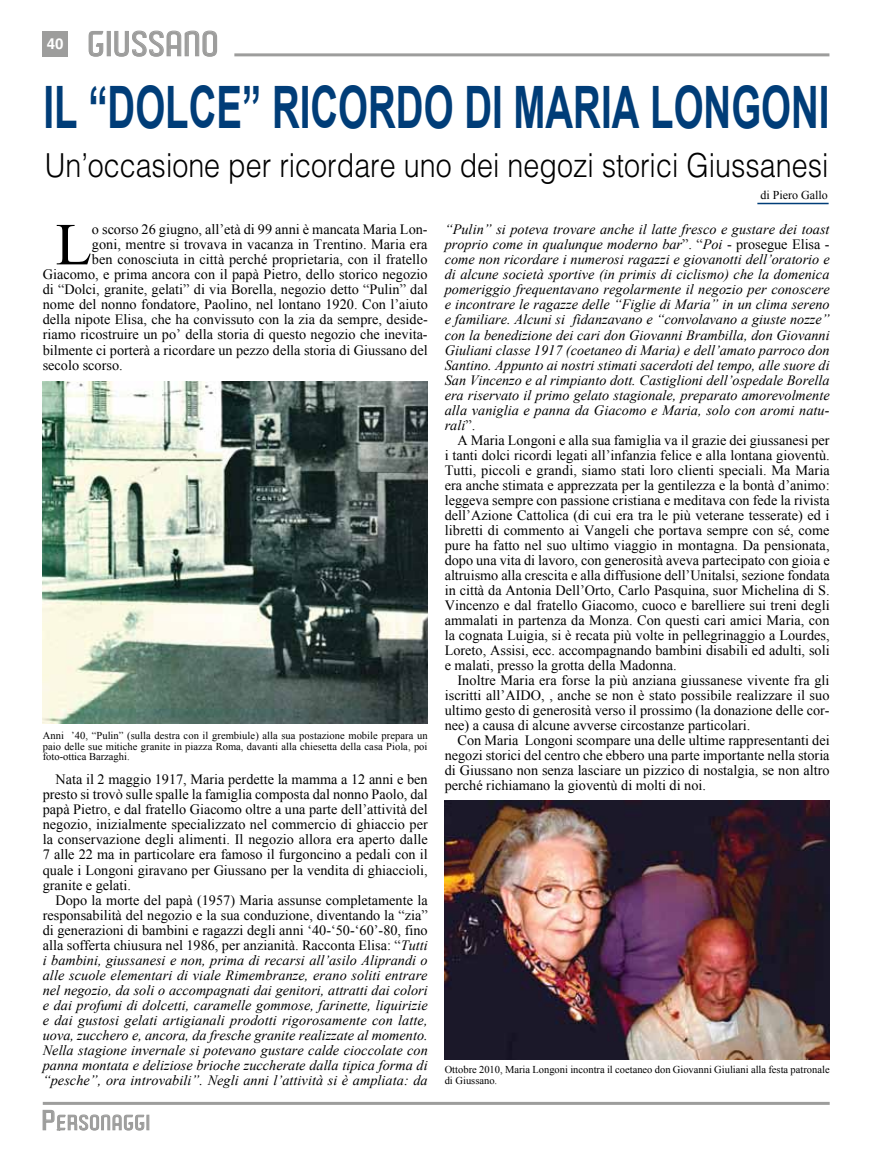
<style>
.page{position:relative;width:872px;height:1149px;background:#fff}
.page>*{position:absolute;margin:0;border:0;box-sizing:border-box;transform-origin:0 0}
.t1{font:59.55px "Times New Roman";color:#000}
.t2{font:700 58.5px "Arial";color:#003d78;scale:.66 1}
.t3{font:300 33px "Helvetica LT Std";color:#000;scale:.87 1}
.t4{font:500 31.95px "Paragon";letter-spacing:.04em;color:#9d9d9c}
.t5{font:500 19.2px "Paragon";letter-spacing:.065em;color:#9d9d9c}
.t6{font:14.25px/15px "Times New Roman";color:#000;text-align:justify}
.t7{font:italic 14.25px/15px "Times New Roman";letter-spacing:.005em;color:#000;text-align:justify}
.t8{font:12px "Times New Roman";color:#000}
.t9{font:10.5px/10.5px "Times New Roman";color:#000}
.s1{font-style:normal}
.s2{font-size:25.5px}
</style>
<div class="page">
<hr style="left:43px;top:1101px;width:786px;height:3px;background:#9d9d9c">
<hr style="left:757px;top:203px;width:71px;height:1px;background:#003d78">
<img style="left:43px;top:382px;width:385px;height:341px">
<img style="left:445px;top:800px;width:384px;height:259px">
<div style="left:43px;top:31px;width:25px;height:25px;background:#9d9d9c"></div>
<hr style="left:234px;top:53px;width:595px;height:3px;background:#9d9d9c">
<svg style="left:88px;top:31px;width:16px;height:26px"></svg>
<div style="left:107px;top:31px;width:4px;height:25px;border:1px solid #9d9d9c"></div>
<svg style="left:114px;top:30px;width:104px;height:27px"></svg>
<svg style="left:42px;top:1109px;width:103px;height:21px"></svg>
<div style="left:146px;top:1114px;width:3px;height:15px;border:1px solid #9d9d9c"></div>
<h3 class="t4" style="left:47px;top:31px;width:172px"><sup>40</sup> GIUSSANO</h3>
<h2 class="t2" style="left:44px;top:68px;width:1192px">IL “DOLCE” RICORDO DI MARIA LONGONI</h2>
<h3 class="t3" style="left:45px;top:145px;width:902px">Un’occasione per ricordare uno dei negozi storici Giussanesi</h3>
<p class="t8" style="left:760px;top:187px;width:69px">di Piero Gallo</p>
<h1 class="t1" style="left:56px;top:204px;width:38px">L</h1>
<p class="t6" style="left:92px;top:222px;width:337px">o scorso 26 giugno, all’età di 99 anni è mancata Maria Lon-</p>
<p class="t6" style="left:92px;top:237px;width:337px">goni, mentre si trovava in vacanza in Trentino. Maria era</p>
<p class="t6" style="left:92px;top:252px;width:337px">ben conosciuta in città perché proprietaria, con il fratello</p>
<p class="t6" style="left:43px;top:267px;width:386px">Giacomo, e prima ancora con il papà Pietro, dello storico negozio</p>
<p class="t6" style="left:43px;top:282px;width:386px">di “Dolci, granite, gelati” di via Borella, negozio detto “Pulin” dal</p>
<p class="t6" style="left:43px;top:297px;width:386px">nome del nonno fondatore, Paolino, nel lontano 1920. Con l’aiuto</p>
<p class="t6" style="left:43px;top:312px;width:386px">della nipote Elisa, che ha convissuto con la zia da sempre, deside-</p>
<p class="t6" style="left:43px;top:327px;width:386px">riamo ricostruire un po’ della storia di questo negozio che inevita-</p>
<p class="t6" style="left:43px;top:342px;width:386px">bilmente ci porterà a ricordare un pezzo della storia di Giussano del</p>
<p class="t6" style="left:43px;top:357px;width:81px">secolo scorso.</p>
<p class="t9" style="left:43px;top:730px;width:386px;text-align:justify">Anni ’40, “Pulin” (sulla destra con il grembiule) alla sua postazione mobile prepara un paio delle sue mitiche granite in piazza Roma, davanti alla chiesetta della casa Piola, poi foto-ottica Barzaghi.</p>
<p class="t6" style="left:43px;top:771px;width:386px;text-indent:13px">Nata il 2 maggio 1917, Maria perdette la mamma a 12 anni e ben presto si trovò sulle spalle la famiglia composta dal nonno Paolo, dal papà Pietro, e dal fratello Giacomo oltre a una parte dell’attività del negozio, inizialmente specializzato nel commercio di ghiaccio per la conservazione degli alimenti. Il negozio allora era aperto dalle 7 alle 22 ma in particolare era famoso il furgoncino a pedali con il quale i Longoni giravano per Giussano per la vendita di ghiaccioli, granite e gelati.</p>
<p class="t7" style="left:43px;top:891px;width:386px;text-indent:13px"><span class="s1">Dopo la morte del papà (1957) Maria assunse completamente la responsabilità del negozio e la sua conduzione, diventando la “zia” di generazioni di bambini e ragazzi degli anni ‘40-‘50-‘60’-80, fino alla sofferta chiusura nel 1986, per anzianità. Racconta Elisa: “</span>Tutti i bambini, giussanesi e non, prima di recarsi all’asilo Aliprandi o alle scuole elementari di viale Rimembranze, erano soliti entrare nel negozio, da soli o accompagnati dai genitori, attratti dai colori e dai profumi di dolcetti, caramelle gommose, farinette, liquirizie e dai gustosi gelati artigianali prodotti rigorosamente con latte, uova, zucchero e, ancora, da fresche granite realizzate al momento.<br>Nella stagione invernale si potevano gustare calde cioccolate con panna montata e deliziose brioche zuccherate dalla tipica forma di “pesche”, ora introvabili”. Negli anni l’attività si è ampliata: da</p>
<h3 class="t5" style="left:42px;top:1114px;width:110px"><span class="s2">P</span>ERSONAGGI</h3>
<p class="t7" style="left:445px;top:222px;width:386px">“Pulin” si poteva trovare anche il latte fresco e gustare dei toast proprio come in qualunque moderno bar<span class="s1">”. “</span>Poi <span class="s1">- prosegue Elisa - </span>come non ricordare i numerosi ragazzi e giovanotti dell’oratorio e di alcune società sportive (in primis di ciclismo) che la domenica pomeriggio frequentavano regolarmente il negozio per conoscere e incontrare le ragazze delle “Figlie di Maria” in un clima sereno e familiare. Alcuni si fidanzavano e “convolavano a giuste nozze” con la benedizione dei cari don Giovanni Brambilla, don Giovanni Giuliani classe 1917 (coetaneo di Maria) e dell’amato parroco don Santino. Appunto ai nostri stimati sacerdoti del tempo, alle suore di San Vincenzo e al rimpianto dott. Castiglioni dell’ospedale Borella era riservato il primo gelato stagionale, preparato amorevolmente alla vaniglia e panna da Giacomo e Maria, solo con aromi natu&shy;rali<span class="s1">”.</span></p>
<p class="t6" style="left:445px;top:432px;width:387px;text-indent:13px">A Maria Longoni e alla sua famiglia va il grazie dei giussanesi per i tanti dolci ricordi legati all’infanzia felice e alla lontana gioventù.<br>Tutti, piccoli e grandi, siamo stati loro clienti speciali. Ma Maria era anche stimata e apprezzata per la gentilezza e la bontà d’animo: leggeva sempre con passione cristiana e meditava con fede la rivista dell’Azione Cattolica (di cui era tra le più veterane tesserate) ed i libretti di commento ai Vangeli che portava sempre con sé, come pure ha fatto nel suo ultimo viaggio in montagna. Da pensionata, dopo una vita di lavoro, con generosità aveva partecipato con gioia e altruismo alla crescita e alla diffusione dell’Unitalsi, sezione fondata in città da Antonia Dell’Orto, Carlo Pasquina, suor Michelina di S.<br>Vincenzo e dal fratello Giacomo, cuoco e barelliere sui treni degli ammalati in partenza da Monza. Con questi cari amici Maria, con la cognata Luigia, si è recata più volte in pellegrinaggio a Lourdes, Loreto, Assisi, ecc. accompagnando bambini disabili ed adulti, soli e malati, presso la grotta della Madonna.</p>
<p class="t6" style="left:445px;top:672px;width:386px;text-indent:13px">Inoltre Maria era forse la più anziana giussanese vivente fra gli iscritti all’AIDO, , anche se non è stato possibile realizzare il suo ultimo gesto di generosità verso il prossimo (la donazione delle cor&shy;nee) a causa di alcune avverse circostanze particolari.</p>
<p class="t6" style="left:445px;top:732px;width:386px;text-indent:13px">Con Maria Longoni scompare una delle ultime rappresentanti dei negozi storici del centro che ebbero una parte importante nella storia di Giussano non senza lasciare un pizzico di nostalgia, se non altro perché richiamano la gioventù di molti di noi.</p>
<p class="t9" style="left:445px;top:1063px;width:386px">Ottobre 2010, Maria Longoni incontra il coetaneo don Giovanni Giuliani alla festa patronale di Giussano.</p>
</div>
